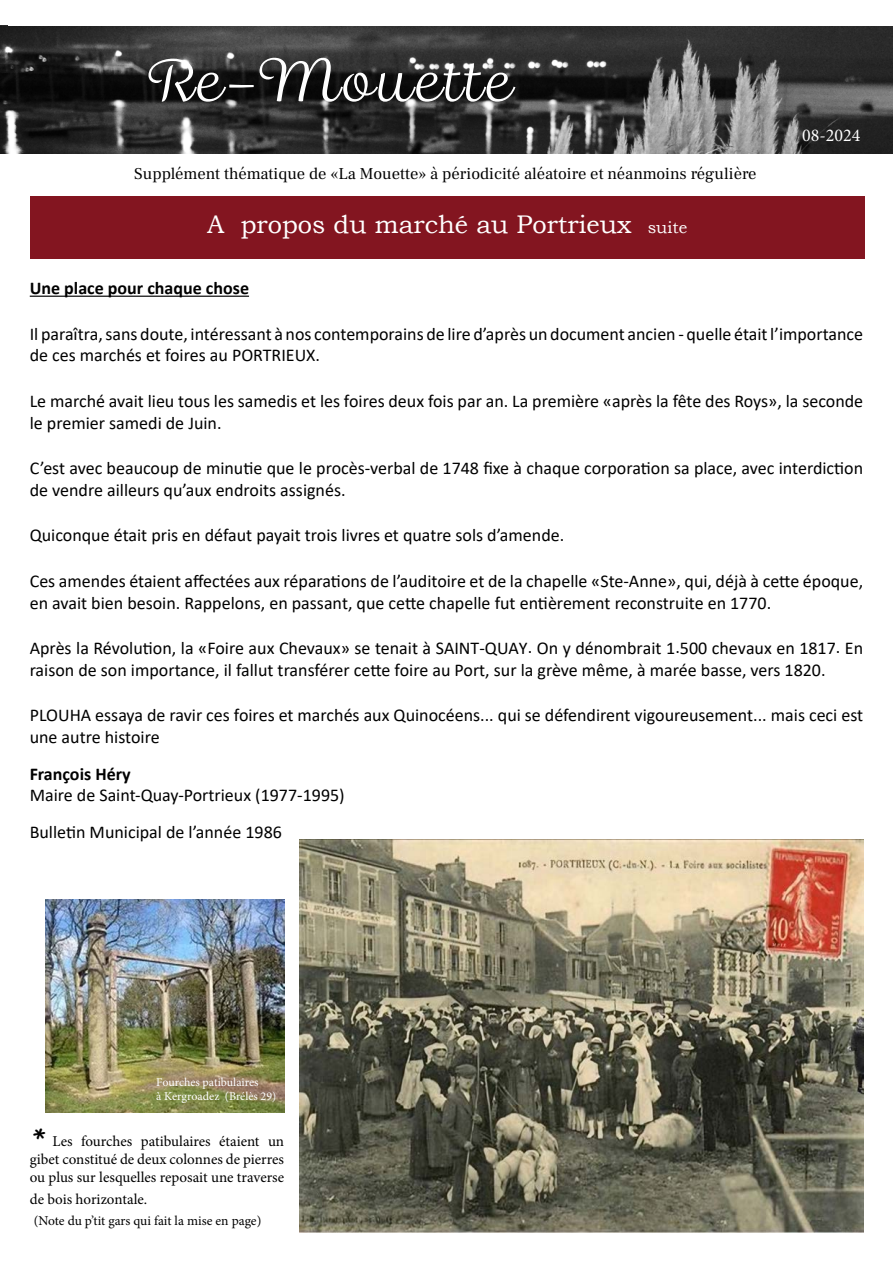
<style>
.page{position:relative;width:893px;height:1263px;background:#fff}
.page>*{position:absolute;margin:0;border:0;box-sizing:border-box;transform-origin:0 0}
.t1{font:55.5px "Madre Script";letter-spacing:.05em;color:#fff;scale:1.05 1}
.t2{font:700 36px "Caflisch Script Pro";color:#000}
.t3{font:25.5px "Bookman Old Style";color:#fff}
.t4{font:18px/21.6px "Calibri";color:#000}
.t5{font:700 18px "Calibri";color:#000}
.t6{font:18px "Minion Pro";color:#fff}
.t7{font:16.5px "Frank Ruhl Hofshi";color:#000}
.t8{font:15px/18px "Minion Pro";color:#000;text-align:justify}
.t9{font:13.5px "Minion Pro";letter-spacing:-.005em;color:#000}
.t10{font:12px/14.4px "Minion Pro";color:#fff}
.s1{font-size:16.5px}
</style>
<div class="page">
<div style="left:30px;top:196px;width:835px;height:63px;background:#831520"></div>
<img style="left:0;top:26px;width:893px;height:127px">
<hr style="left:30px;top:296px;width:219px;height:1px;background:#000">
<img style="left:299px;top:840px;width:564px;height:392px">
<img style="left:46px;top:899px;width:238px;height:213px">
<h1 class="t1" style="left:148px;top:49px;width:348px">Re-Mouette</h1>
<p class="t7" style="left:134px;top:163px;width:624px">Supplément thématique de «La Mouette» à périodicité aléatoire et néanmoins régulière</p>
<h3 class="t3" style="left:207px;top:210px;width:482px">A propos du marché au Portrieux <span class="s1">suite</span></h3>
<p class="t6" style="left:802px;top:123px;width:60px">08-2024</p>
<p class="t5" style="left:30px;top:275px;width:221px">Une place pour chaque chose</p>
<p class="t4" style="left:30px;top:322px;width:835px">Il paraîtra, sans doute, intéressant à nos contemporains de lire d’après un document ancien - quelle était l’importance de ces marchés et foires au PORTRIEUX.</p>
<p class="t4" style="left:30px;top:390px;width:835px">Le marché avait lieu tous les samedis et les foires deux fois par an. La première «après la fête des Roys», la seconde le premier samedi de Juin.</p>
<p class="t4" style="left:30px;top:457px;width:835px">C’est avec beaucoup de minutie que le procès-verbal de 1748 fixe à chaque corporation sa place, avec interdiction de vendre ailleurs qu’aux endroits assignés.</p>
<p class="t4" style="left:30px;top:524px;width:536px">Quiconque était pris en défaut payait trois livres et quatre sols d’amende.</p>
<p class="t4" style="left:30px;top:570px;width:835px">Ces amendes étaient affectées aux réparations de l’auditoire et de la chapelle «Ste-Anne», qui, déjà à cette époque, en avait bien besoin. Rappelons, en passant, que cette chapelle fut entièrement reconstruite en 1770.</p>
<p class="t4" style="left:30px;top:637px;width:835px">Après la Révolution, la «Foire aux Chevaux» se tenait à SAINT-QUAY. On y dénombrait 1.500 chevaux en 1817. En raison de son importance, il fallut transférer cette foire au Port, sur la grève même, à marée basse, vers 1820.</p>
<p class="t4" style="left:30px;top:704px;width:835px">PLOUHA essaya de ravir ces foires et marchés aux Quinocéens... qui se défendirent vigoureusement... mais ceci est une autre histoire</p>
<p class="t5" style="left:30px;top:761px;width:103px">François Héry</p>
<p class="t4" style="left:30px;top:776px;width:316px;line-height:36.6px">Maire de Saint-Quay-Portrieux (1977-1995)<br>Bulletin Municipal de l’année 1986</p>
<p class="t10" style="left:156px;top:1075px;width:122px">Fourches patibulaires<br>à Kergroadez (Brélès 29)</p>
<h2 class="t2" style="left:30px;top:1119px;width:14px">*</h2>
<p class="t8" style="left:30px;top:1132px;width:256px;text-indent:23px">Les fourches patibulaires étaient un gibet constitué de deux colonnes de pierres ou plus sur lesquelles reposait une traverse</p>
<p class="t8" style="left:30px;top:1190px;width:119px">de bois horizontale.</p>
<p class="t9" style="left:34px;top:1212px;width:229px">(Note du p’tit gars qui fait la mise en page)</p>
</div>
